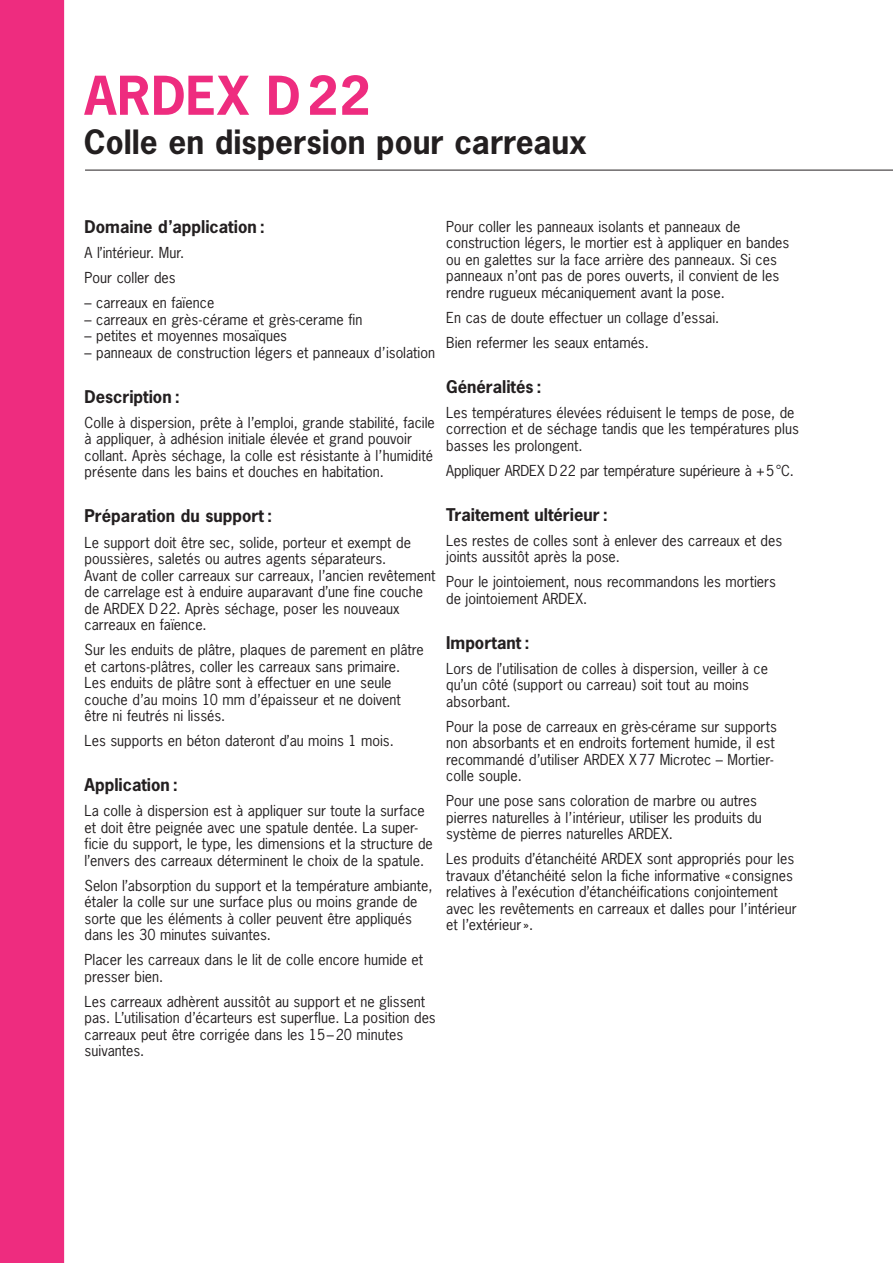
<style>
.page{position:relative;width:893px;height:1263px;background:#fff}
.page>*{position:absolute;margin:0;border:0;box-sizing:border-box;transform-origin:0 0}
.t1{font:700 50.25px "News Gothic";letter-spacing:.02em;color:#ee2c7f}
.t2{font:700 31.5px "News Gothic";color:#231f20}
.t3{font:700 16.5px "News Gothic";color:#231f20}
.t4{font:14.25px/16.5px "News Gothic";color:#231f20}
</style>
<div class="page">
<div style="left:0;top:0;width:64px;height:1263px;background:#ee2c7f"></div>
<hr style="left:85px;top:170px;width:808px;height:1px;background:#231f20">
<h1 class="t1" style="left:84px;top:68px;width:288px">ARDEX D22</h1>
<h2 class="t2" style="left:84px;top:124px;width:504px">Colle en dispersion pour carreaux</h2>
<p class="t3" style="left:85px;top:218px;width:182px">Domaine d’application :</p>
<p class="t4" style="left:85px;top:241px;width:101px;line-height:25px">A l’intérieur. Mur.<br>Pour coller des</p>
<p class="t4" style="left:85px;top:295px;width:131px">– carreaux en faïence</p>
<p class="t4" style="left:85px;top:312px;width:279px">– carreaux en grès-cérame et grès-cerame fin</p>
<p class="t4" style="left:85px;top:328px;width:204px">– petites et moyennes mosaïques</p>
<p class="t4" style="left:85px;top:345px;width:352px">– panneaux de construction légers et panneaux d’isolation</p>
<p class="t3" style="left:85px;top:388px;width:97px">Description :</p>
<p class="t4" style="left:85px;top:415px;width:352px">Colle à dispersion, prête à l’emploi, grande stabilité, facile à appliquer, à adhésion initiale élevée et grand pouvoir collant. Après séchage, la colle est résistante à l’humidité présente dans les bains et douches en habitation.</p>
<p class="t3" style="left:85px;top:507px;width:189px">Préparation du support :</p>
<p class="t4" style="left:85px;top:534px;width:352px">Le support doit être sec, solide, porteur et exempt de poussières, saletés ou autres agents séparateurs.<br>Avant de coller carreaux sur carreaux, l’ancien revêtement de carrelage est à enduire auparavant d’une fine couche de ARDEX D22. Après séchage, poser les nouveaux carreaux en faïence.</p>
<p class="t4" style="left:85px;top:642px;width:341px">Sur les enduits de plâtre, plaques de parement en plâtre et cartons-plâtres, coller les carreaux sans primaire.<br>Les enduits de plâtre sont à effectuer en une seule couche d’au moins 10 mm d’épaisseur et ne doivent être ni feutrés ni lissés.</p>
<p class="t4" style="left:85px;top:733px;width:311px">Les supports en béton dateront d’au moins 1 mois.</p>
<p class="t3" style="left:85px;top:776px;width:95px">Application :</p>
<p class="t4" style="left:85px;top:803px;width:350px">La colle à dispersion est à appliquer sur toute la surface et doit être peignée avec une spatule dentée. La super&shy;ficie du support, le type, les dimensions et la structure de l’envers des carreaux déterminent le choix de la spatule.</p>
<p class="t4" style="left:85px;top:877px;width:349px">Selon l’absorption du support et la température ambiante, étaler la colle sur une surface plus ou moins grande de sorte que les éléments à coller peuvent être appliqués dans les 30 minutes suivantes.</p>
<p class="t4" style="left:85px;top:952px;width:340px">Placer les carreaux dans le lit de colle encore humide et presser bien.</p>
<p class="t4" style="left:85px;top:993px;width:353px">Les carreaux adhèrent aussitôt au support et ne glissent pas. L’utilisation d’écarteurs est superflue. La position des carreaux peut être corrigée dans les 15–20 minutes suivantes.</p>
<p class="t4" style="left:446px;top:218px;width:345px">Pour coller les panneaux isolants et panneaux de construction légers, le mortier est à appliquer en bandes ou en galettes sur la face arrière des panneaux. Si ces panneaux n’ont pas de pores ouverts, il convient de les rendre rugueux mécaniquement avant la pose.</p>
<p class="t4" style="left:446px;top:305px;width:275px;line-height:25px">En cas de doute effectuer un collage d’essai.<br>Bien refermer les seaux entamés.</p>
<p class="t3" style="left:446px;top:377px;width:97px">Généralités :</p>
<p class="t4" style="left:446px;top:404px;width:354px">Les températures élevées réduisent le temps de pose, de correction et de séchage tandis que les températures plus basses les prolongent.</p>
<p class="t4" style="left:446px;top:462px;width:349px">Appliquer ARDEX D22 par température supérieure à +5°C.</p>
<p class="t3" style="left:446px;top:505px;width:163px">Traitement ultérieur :</p>
<p class="t4" style="left:446px;top:533px;width:338px">Les restes de colles sont à enlever des carreaux et des joints aussitôt après la pose.</p>
<p class="t4" style="left:446px;top:574px;width:331px">Pour le jointoiement, nous recommandons les mortiers de jointoiement ARDEX.</p>
<p class="t3" style="left:446px;top:633px;width:85px">Important :</p>
<p class="t4" style="left:446px;top:661px;width:323px">Lors de l’utilisation de colles à dispersion, veiller à ce qu’un côté (support ou carreau) soit tout au moins absorbant.</p>
<p class="t4" style="left:446px;top:719px;width:332px">Pour la pose de carreaux en grès-cérame sur supports non absorbants et en endroits fortement humide, il est recommandé d’utiliser ARDEX X77 Microtec – Mortier&shy;colle souple.</p>
<p class="t4" style="left:446px;top:793px;width:317px">Pour une pose sans coloration de marbre ou autres pierres naturelles à l’intérieur, utiliser les produits du système de pierres naturelles ARDEX.</p>
<p class="t4" style="left:446px;top:851px;width:352px">Les produits d’étanchéité ARDEX sont appropriés pour les travaux d’étanchéité selon la fiche informative «consignes relatives à l’exécution d’étanchéifications conjointement avec les revêtements en carreaux et dalles pour l’intérieur et l’extérieur ».</p>
</div>
